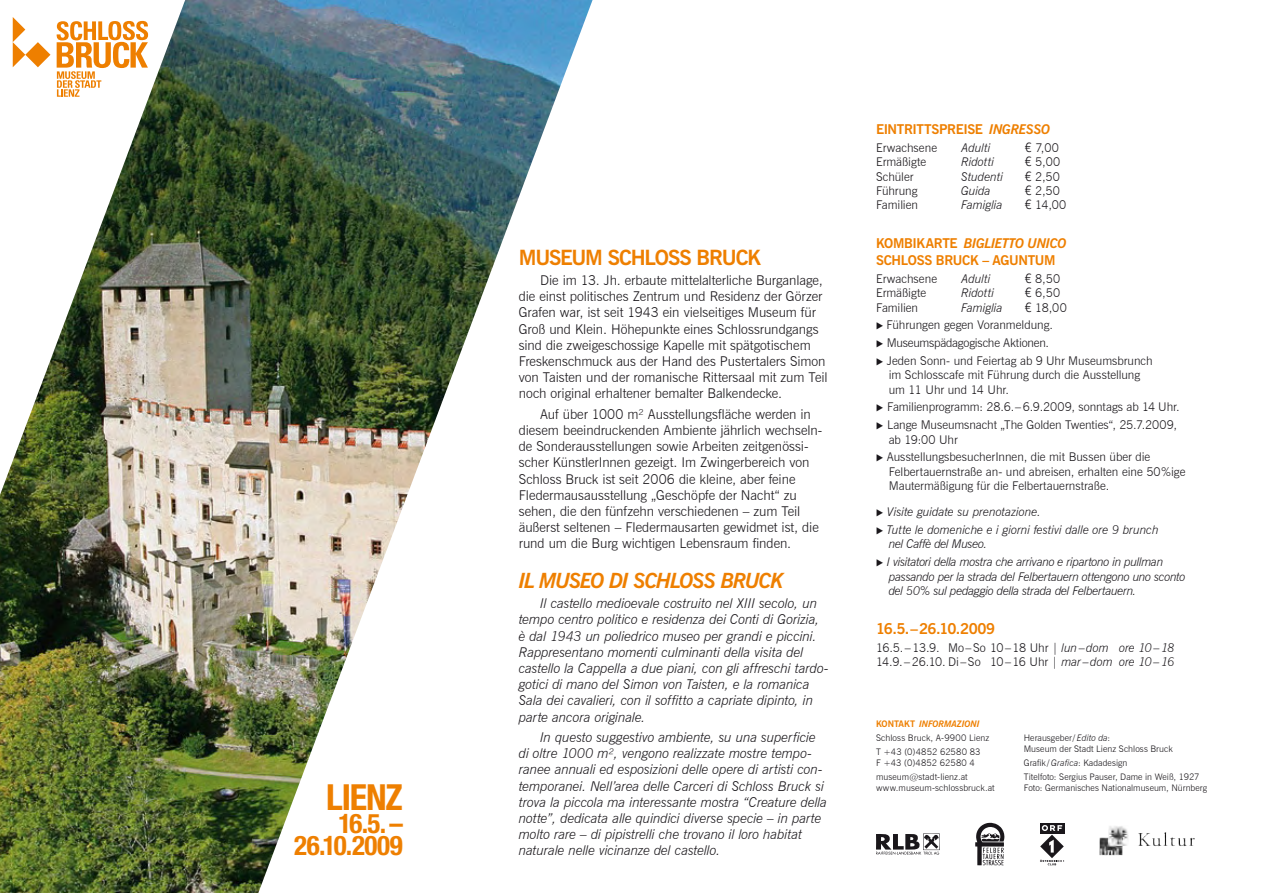
<style>
.page{position:relative;width:1263px;height:893px;background:#fff}
.page>*{position:absolute;margin:0;border:0;box-sizing:border-box;transform-origin:0 0}
.t1{font:700 condensed 36px "Helvetica Neue";color:#ee7f00}
.t2{font:700 condensed 27px/22.5px "Helvetica Neue";letter-spacing:-.015em;color:#ee7f00;text-align:right}
.t3{font:italic 700 21px "News Gothic BT";letter-spacing:-.055em;color:#ee7f00}
.t4{font:700 21px "News Gothic BT";letter-spacing:-.055em;color:#ee7f00}
.t5{font:700 15px "News Gothic BT";letter-spacing:-.04em;color:#ee7f00}
.t6{font:300 13.5px/16.2px "News Gothic BT";letter-spacing:-.005em;color:#1a171b}
.t7{font:italic 300 13.5px/16.2px "News Gothic BT";letter-spacing:-.005em;color:#1a171b}
.t8{font:700 13.5px/16.5px "News Gothic BT";letter-spacing:-.025em;color:#ee7f00}
.t9{font:300 12px/17.9px "News Gothic BT";color:#1a171b}
.t10{font:italic 300 12px/17.9px "News Gothic BT";letter-spacing:-.02em;color:#1a171b}
.t11{font:italic 300 12px/17.9px "News Gothic BT";color:#1a171b}
.t12{font:300 9px/14.2px "News Gothic BT";letter-spacing:.01em;color:#1a171b}
.s1{font-style:italic}
.s2{font-family:"News Gothic Std";font-weight:400}
.s3{font-weight:700;color:#ee7f00}
.s4{font-weight:700;font-style:italic;color:#ee7f00}
</style>
<div class="page">
<img style="left:0;top:0;width:592px;height:893px">
<svg style="left:876px;top:833px;width:64px;height:22px"></svg>
<img style="left:1099px;top:826px;width:96px;height:29px">
<svg style="left:975px;top:823px;width:30px;height:43px"></svg>
<div style="left:1040px;top:823px;width:24px;height:10px;background:#1a171b"></div>
<svg style="left:1040px;top:825px;width:24px;height:40px"></svg>
<svg style="left:56px;top:21px;width:92px;height:76px"></svg>
<svg style="left:13px;top:17px;width:37px;height:50px"></svg>
<h1 class="t1" style="left:326px;top:776px;width:78px">LIENZ</h1>
<h2 class="t2" style="left:294px;top:812px;width:110px">16.5.–<br>26.10.2009</h2>
<h3 class="t4" style="left:519px;top:244px;width:244px">M USEUM SCHLOSS BRUCK</h3>
<p class="t6" style="left:519px;top:272px;width:310px;text-indent:21px">Die im 13. Jh. erbaute mittelalterliche Burganlage, die einst politisches Zentrum und Residenz der Görzer Grafen war, ist seit 1943 ein vielseitiges Museum für Groß und Klein. Höhepunkte eines Schlossrundgangs sind die zweigeschossige Kapelle mit spätgotischem Freskenschmuck aus der Hand des Pustertalers Simon von Taisten und der romanische Rittersaal mit zum Teil noch original erhaltener bemalter Balkendecke.</p>
<p class="t6" style="left:519px;top:406px;width:305px;text-indent:21px">Auf über 1000 m² Ausstellungsfläche werden in diesem beeindruckenden Ambiente jährlich wechseln&shy;de Sonderausstellungen sowie Arbeiten zeitgenössi&shy;scher KünstlerInnen gezeigt. Im Zwingerbereich von Schloss Bruck ist seit 2006 die kleine, aber feine Fledermausausstellung „Geschöpfe der Nacht“ zu sehen, die den fünfzehn verschiedenen – zum Teil äußerst seltenen – Fledermausarten gewidmet ist, die rund um die Burg wichtigen Lebensraum finden.</p>
<h3 class="t3" style="left:519px;top:567px;width:266px">IL MUSEO DI SCHLOSS BRUCK</h3>
<p class="t7" style="left:519px;top:595px;width:311px;text-indent:21px">Il castello medioevale costruito nel XIII secolo, un tempo centro politico e residenza dei Conti di Gorizia, è dal 1943 un poliedrico museo per grandi e piccini.<br>Rappresentano momenti culminanti della visita del castello la Cappella a due piani, con gli affreschi tardo&shy;gotici di mano del Simon von Taisten, e la romanica Sala dei cavalieri, con il soffitto a capriate dipinto, in parte ancora originale.</p>
<p class="t7" style="left:519px;top:729px;width:310px;text-indent:21px">In questo suggestivo ambiente, su una superficie di oltre 1000 m², vengono realizzate mostre tempo&shy;ranee annuali ed esposizioni delle opere di artisti con&shy;temporanei. Nell’area delle Carceri di Schloss Bruck si trova la piccola ma interessante mostra “Creature della notte”, dedicata alle quindici diverse specie – in parte molto rare – di pipistrelli che trovano il loro habitat naturale nelle vicinanze del castello.</p>
<p class="t8" style="left:876px;top:121px;width:176px">EINTRITTSPREISE <span class="s1">INGRESSO</span></p>
<p class="t9" style="left:876px;top:138px;width:63px">Erwachsene</p>
<p class="t10" style="left:961px;top:138px;width:31px">Adulti</p>
<p class="t9" style="left:1025px;top:138px;width:36px"><span class="s2">€</span> 7,00</p>
<p class="t9" style="left:876px;top:153px;width:52px">Ermäßigte</p>
<p class="t11" style="left:961px;top:153px;width:34px">Ridotti</p>
<p class="t9" style="left:1025px;top:153px;width:37px"><span class="s2">€</span> 5,00</p>
<p class="t9" style="left:876px;top:167px;width:39px">Schüler</p>
<p class="t11" style="left:961px;top:167px;width:43px">Studenti</p>
<p class="t9" style="left:1025px;top:167px;width:37px"><span class="s2">€</span> 2,50</p>
<p class="t9" style="left:876px;top:182px;width:43px">Führung</p>
<p class="t10" style="left:961px;top:182px;width:31px">Guida</p>
<p class="t9" style="left:1025px;top:182px;width:37px"><span class="s2">€</span> 2,50</p>
<p class="t9" style="left:876px;top:196px;width:44px">Familien</p>
<p class="t10" style="left:961px;top:196px;width:43px">Famiglia</p>
<p class="t9" style="left:1025px;top:196px;width:43px"><span class="s2">€</span> 14,00</p>
<p class="t8" style="left:876px;top:235px;width:192px">KOMBIKARTE <span class="s1">BIGLIETTO UNICO<br></span>SCHLOSS BRUCK – AGUNTUM</p>
<p class="t9" style="left:876px;top:269px;width:63px">Erwachsene</p>
<p class="t10" style="left:961px;top:269px;width:31px">Adulti</p>
<p class="t9" style="left:1025px;top:269px;width:37px"><span class="s2">€</span> 8,50</p>
<p class="t9" style="left:876px;top:284px;width:52px">Ermäßigte</p>
<p class="t11" style="left:961px;top:284px;width:34px">Ridotti</p>
<p class="t9" style="left:1025px;top:284px;width:37px"><span class="s2">€</span> 6,50</p>
<p class="t9" style="left:876px;top:298px;width:44px">Familien</p>
<p class="t10" style="left:961px;top:298px;width:43px">Famiglia</p>
<p class="t9" style="left:886px;top:298px;width:268px;text-indent:138px"><span class="s2">€</span> 18,00<br>Führungen gegen Voranmeldung.<br>Museumspädagogische Aktionen.<br>Jeden Sonn- und Feiertag ab 9 Uhr Museumsbrunch</p>
<p class="t9" style="left:889px;top:368px;width:253px;line-height:14.4px">im Schlosscafe mit Führung durch die Ausstellung um 11 Uhr und 14 Uhr.</p>
<p class="t9" style="left:887px;top:398px;width:294px">Familienprogramm: 28.6.–6.9.2009, sonntags ab 14 Uhr.<br>Lange Museumsnacht „The Golden Twenties“, 25.7.2009,</p>
<p class="t9" style="left:887px;top:430px;width:265px">ab 19:00 Uhr<br>AusstellungsbesucherInnen, die mit Bussen über die</p>
<p class="t9" style="left:889px;top:464px;width:298px;line-height:14.4px">Felbertauernstraße an- und abreisen, erhalten eine 50%ige<br>Mautermäßigung für die Felbertauernstraße.</p>
<p class="t11" style="left:887px;top:503px;width:273px">Visite guidate su prenotazione.<br>Tutte le domeniche e i giorni festivi dalle ore 9 brunch</p>
<p class="t10" style="left:887px;top:535px;width:278px">nel Caffè del Museo.<br>I visitatori della mostra che arrivano e ripartono in pullman</p>
<p class="t10" style="left:889px;top:569px;width:298px;line-height:14.4px">passando per la strada del Felbertauern ottengono uno sconto del 50% sul pedaggio della strada del Felbertauern.</p>
<p class="t5" style="left:876px;top:620px;width:121px">16.5.–26.10.2009</p>
<p class="t9" style="left:876px;top:640px;width:300px;line-height:14.4px">16.5. –13.9. Mo –So 10–18 Uhr | <span class="s1">lun</span>–<span class="s1">dom ore 10</span>–<span class="s1">18<br></span>14.9. –26.10. Di –So 10–16 Uhr | <span class="s1">mar–dom ore 10–16</span></p>
<p class="t12" style="left:876px;top:716px;width:115px"><span class="s3">KONTAKT</span> <span class="s4">INFORMAZIONI<br></span>Schloss Bruck, A-9900 Lienz<br>T +43 (0)4852 62580 83</p>
<p class="t12" style="left:876px;top:756px;width:100px">F +43 (0)4852 62580 4 museum@stadt-lienz.at</p>
<p class="t12" style="left:876px;top:781px;width:120px">www.museum-schlossbruck.at</p>
<p class="t12" style="left:1024px;top:732px;width:150px;line-height:10.8px">Herausgeber/ <span class="s1">Edito da</span>:<br>Museum der Stadt Lienz Schloss Bruck</p>
<p class="t12" style="left:1024px;top:756px;width:177px">Grafik/ <span class="s1">Grafica</span>: Kadadesign<br>Titelfoto: Sergius Pauser, Dame in Weiß, 1927</p>
<p class="t12" style="left:1024px;top:781px;width:185px">Foto: Germanisches Nationalmuseum, Nürnberg</p>
</div>
